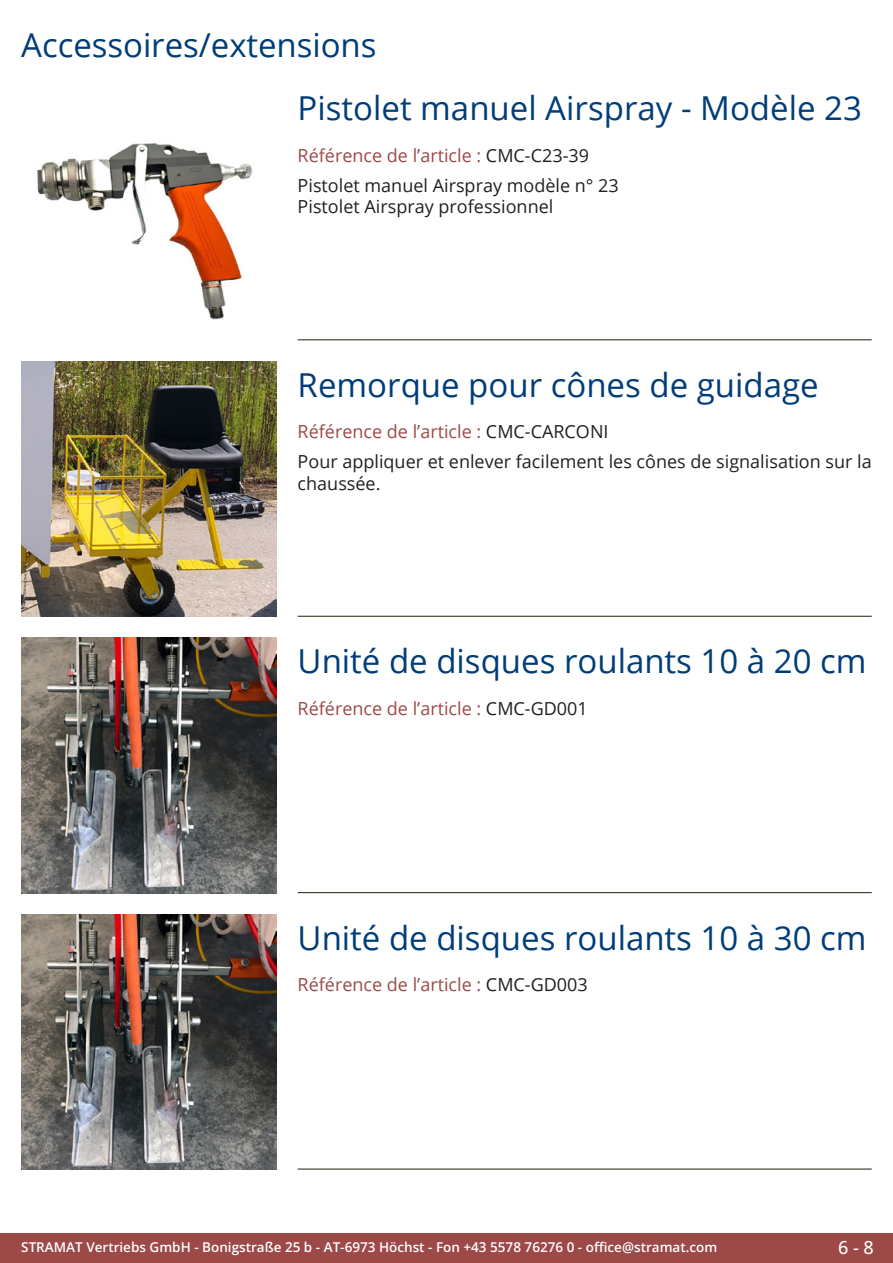
<style>
.page{position:relative;width:893px;height:1263px;background:#fff}
.page>*{position:absolute;margin:0;border:0;box-sizing:border-box;transform-origin:0 0}
.Produkttitel{font:33px "Open Sans";color:#003d78}
.RastTitel{font:33px "Open Sans";color:#003d78}
.Beschreibung_Text{font:18px/21.6px "Open Sans";color:#231f20}
.TechDaten_Überschrif{font:18px "Open Sans";color:#9c4948}
.t1{font:500 18px "Open Sans";color:#fff}
.t2{font:600 13.5px "Open Sans";color:#fff}
.s1{color:#231f20}
</style>
<div class="page">
<div style="left:0;top:1233px;width:893px;height:30px;background:#9c4948"></div>
<hr style="left:298px;top:340px;width:574px;height:1px;background:#201d08">
<hr style="left:298px;top:616px;width:574px;height:1px;background:#201d08">
<hr style="left:298px;top:892px;width:574px;height:1px;background:#201d08">
<hr style="left:298px;top:1169px;width:574px;height:1px;background:#201d08">
<img style="left:37px;top:143px;width:215px;height:177px">
<img style="left:21px;top:361px;width:255px;height:256px">
<img style="left:21px;top:638px;width:255px;height:255px">
<img style="left:21px;top:914px;width:255px;height:255px">
<p class="RastTitel" style="left:21px;top:22px;width:357px">Accessoires/extensions</p>
<p class="Produkttitel" style="left:298px;top:86px;width:566px">Pistolet manuel Airspray - Modèle 23</p>
<p class="TechDaten_Überschrif" style="left:298px;top:143px;width:293px">Référence de l’article : <span class="s1">CMC-C23-39</span></p>
<p class="Beschreibung_Text" style="left:298px;top:174px;width:323px">Pistolet manuel Airspray modèle n° 23<br>Pistolet Airspray professionnel</p>
<p class="Produkttitel" style="left:298px;top:362px;width:522px">Remorque pour cônes de guidage</p>
<p class="TechDaten_Überschrif" style="left:298px;top:420px;width:312px">Référence de l’article : <span class="s1">CMC-CARCONI</span></p>
<p class="Beschreibung_Text" style="left:298px;top:450px;width:576px">Pour appliquer et enlever facilement les cônes de signalisation sur la chaussée.</p>
<p class="Produkttitel" style="left:298px;top:638px;width:570px">Unité de disques roulants 10 à 20 cm</p>
<p class="TechDaten_Überschrif" style="left:298px;top:696px;width:292px">Référence de l’article : <span class="s1">CMC-GD001</span></p>
<p class="Produkttitel" style="left:298px;top:915px;width:570px">Unité de disques roulants 10 à 30 cm</p>
<p class="TechDaten_Überschrif" style="left:298px;top:972px;width:292px">Référence de l’article : <span class="s1">CMC-GD003</span></p>
<p class="t2" style="left:21px;top:1238px;width:698px">STRAMAT Vertriebs GmbH - Bonigstraße 25 b - AT-6973 Höchst - Fon +43 5578 76276 0 - office@stramat.com</p>
<p class="t1" style="left:838px;top:1234px;width:37px">6 - 8</p>
</div>
